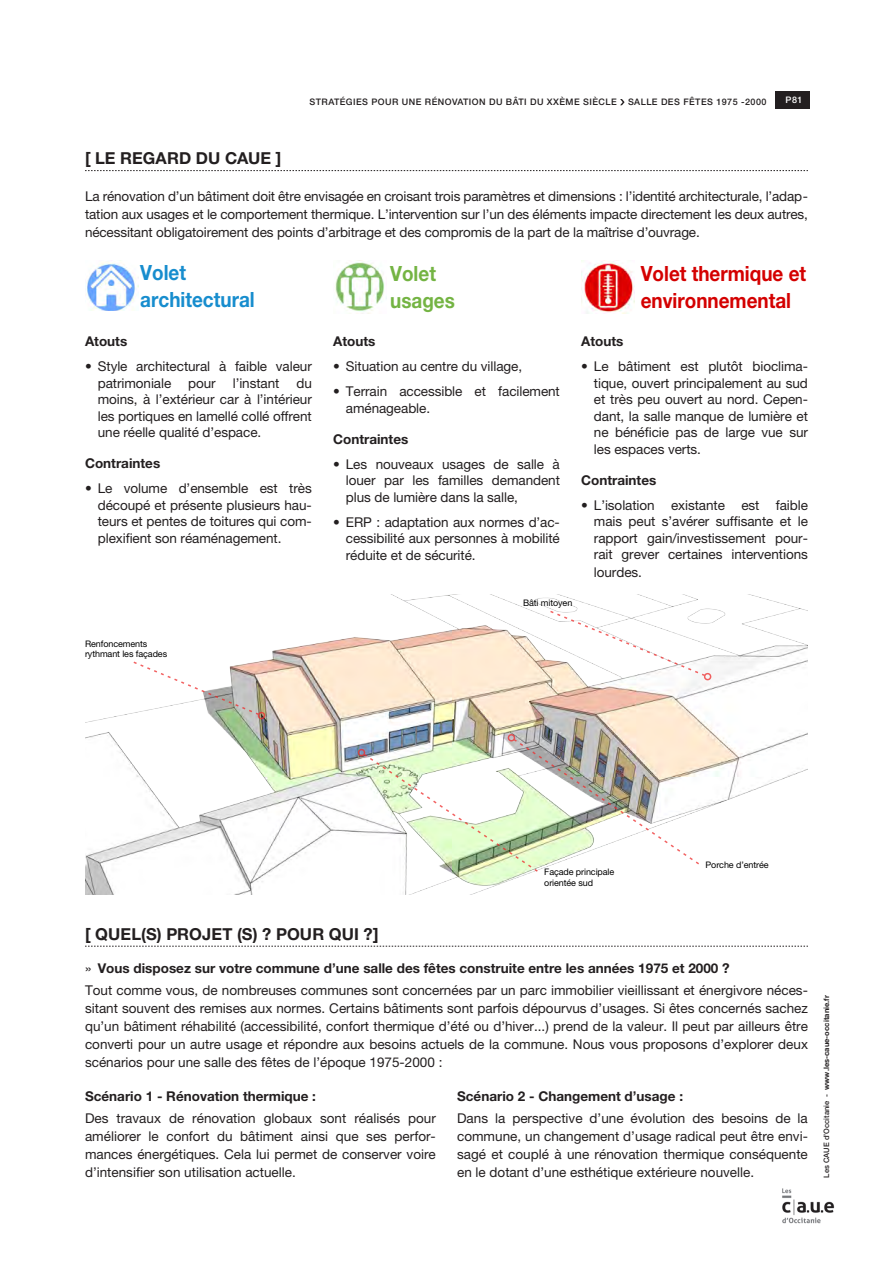
<style>
.page{position:relative;width:893px;height:1263px;background:#fff}
.page>*{position:absolute;margin:0;border:0;box-sizing:border-box;transform-origin:0 0}
.Contenu___texte{font:700 21px/27px "Helvetica Neue LT Pro";color:#d40000;scale:.9 1}
.Contenu___texte-2{font:700 21px "Helvetica Neue LT Pro";color:#178dce;scale:.9 1}
.Contenu___texte-3{font:700 21px "Helvetica Neue LT Pro";color:#74b443;scale:.9 1}
.Contenu___Titre{font:700 16.5px "Helvetica Neue LT Pro";letter-spacing:.005em;color:#231f20}
.Contenu___Sous-titre{font:13.5px/18px "Helvetica Neue LT Pro";color:#231f20;text-align:justify}
.Contenu___Liste{font:13.5px/16.5px "Helvetica Neue LT Pro";letter-spacing:-.005em;color:#231f20;text-align:justify}
.Contenu___Sous-titre-2{font:700 13.5px "Helvetica Neue LT Pro";color:#231f20}
.Contenu___texte-4{font:700 13.5px "Helvetica Neue LT Pro";color:#231f20}
.t1{font:9px "Helvetica Neue LT Pro";letter-spacing:-.01em;color:#000}
.t2{font:500 9px "Helvetica Neue LT Pro";letter-spacing:.05em;color:#231f20}
.t3{font:500 9px "Helvetica Neue LT Pro";color:#fff}
.t4{font:700 7.5px "Helvetica Neue LT Pro";color:#231f20}
.s1{font-weight:400}
.s2{font-weight:500}
</style>
<div class="page">
<img style="left:85px;top:594px;width:723px;height:300px">
<svg style="left:85px;top:946px;width:723px;height:1px"></svg>
<svg style="left:85px;top:170px;width:723px;height:1px"></svg>
<img style="left:85px;top:260px;width:53px;height:50px">
<img style="left:335px;top:260px;width:50px;height:53px">
<img style="left:581px;top:260px;width:53px;height:53px">
<svg style="left:620px;top:99px;width:5px;height:6px"></svg>
<img style="left:357px;top:732px;width:344px;height:141px">
<svg style="left:132px;top:660px;width:134px;height:61px"></svg>
<svg style="left:549px;top:609px;width:163px;height:73px"></svg>
<div style="left:775px;top:91px;width:34px;height:17px;background:#231f20"></div>
<img style="left:782px;top:1188px;width:53px;height:36px">
<p class="Contenu___Titre" style="left:85px;top:148px;width:198px">[ LE REGARD DU CAUE ]</p>
<p class="t2" style="left:310px;top:97px;width:309px">STRATÉGIES POUR UNE RÉNOVATION DU BÂTI DU XXÈME SIÈCLE</p>
<p class="t2" style="left:628px;top:97px;width:140px">SALLE DES FÊTES 1975 -2000</p>
<p class="t3" style="left:785px;top:95px;width:18px">P81</p>
<p class="Contenu___Sous-titre" style="left:85px;top:187px;width:724px">La rénovation d’un bâtiment doit être envisagée en croisant trois paramètres et dimensions : l’identité architecturale, l’adap&shy;tation aux usages et le comportement thermique. L’intervention sur l’un des éléments impacte directement les deux autres, nécessitant obligatoirement des points d’arbitrage et des compromis de la part de la maîtrise d’ouvrage.</p>
<p class="Contenu___texte-2" style="left:140px;top:260px;width:52px">Volet</p>
<p class="Contenu___texte-2" style="left:140px;top:287px;width:129px">architectural</p>
<p class="Contenu___texte-4" style="left:85px;top:333px;width:44px">Atouts</p>
<p class="Contenu___Liste" style="left:98px;top:358px;width:216px;text-indent:-13px">• Style architectural à faible valeur patrimoniale</p>
<p class="Contenu___Liste" style="left:98px;top:375px;width:216px;text-indent:199px">du moins, à l’extérieur car à l’intérieur les portiques en lamellé collé offrent une réelle qualité d’espace.</p>
<p class="Contenu___texte-4" style="left:85px;top:455px;width:77px">Contraintes</p>
<p class="Contenu___Liste" style="left:98px;top:480px;width:216px;text-indent:-13px">• Le volume d’ensemble est très découpé et présente plusieurs hau&shy;teurs et pentes de toitures qui com&shy;plexifient son réaménagement.</p>
<p class="Contenu___Liste" style="left:188px;top:375px;width:29px">pour</p>
<p class="Contenu___Liste" style="left:233px;top:375px;width:48px">l’instant</p>
<p class="t1" style="left:85px;top:638px;width:64px">Renfoncements</p>
<p class="t1" style="left:85px;top:649px;width:84px">rythmant les façades</p>
<p class="Contenu___texte-3" style="left:390px;top:260px;width:52px">Volet</p>
<p class="Contenu___texte-3" style="left:390px;top:287px;width:73px">usages</p>
<p class="Contenu___texte" style="left:641px;top:259px;width:185px">Volet thermique et environnemental</p>
<p class="Contenu___texte-4" style="left:333px;top:333px;width:44px">Atouts</p>
<p class="Contenu___Liste" style="left:333px;top:358px;width:191px">• Situation au centre du village,</p>
<p class="Contenu___Liste" style="left:346px;top:383px;width:216px;text-indent:-13px">• Terrain accessible et facilement aménageable.</p>
<p class="Contenu___texte-4" style="left:333px;top:430px;width:77px">Contraintes</p>
<p class="Contenu___Liste" style="left:346px;top:455px;width:216px;text-indent:-13px">• Les nouveaux usages de salle à louer par les familles demandent plus de lumière dans la salle,</p>
<p class="Contenu___Liste" style="left:346px;top:513px;width:216px;text-indent:-13px">• ERP : adaptation aux normes d’ac&shy;cessibilité aux personnes à mobilité réduite et de sécurité.</p>
<p class="t1" style="left:523px;top:597px;width:51px">Bâti mitoyen</p>
<p class="Contenu___texte-4" style="left:581px;top:333px;width:44px">Atouts</p>
<p class="Contenu___Liste" style="left:594px;top:358px;width:216px;text-indent:-13px">• Le bâtiment est plutôt bioclima&shy;tique, ouvert principalement au sud et très peu ouvert au nord. Cepen&shy;dant, la salle manque de lumière et ne bénéficie pas de large vue sur les espaces verts.</p>
<p class="Contenu___texte-4" style="left:581px;top:471px;width:77px">Contraintes</p>
<p class="Contenu___Liste" style="left:594px;top:496px;width:216px;text-indent:-13px">• L’isolation existante est faible mais peut s’avérer suffisante et le rapport gain/investissement pour&shy;rait grever certaines interventions</p>
<p class="Contenu___Liste" style="left:594px;top:564px;width:50px">lourdes.</p>
<p class="t1" style="left:544px;top:867px;width:72px">Façade principale</p>
<p class="t1" style="left:544px;top:877px;width:50px">orientée sud</p>
<p class="t1" style="left:706px;top:859px;width:65px">Porche d’entrée</p>
<p class="Contenu___Titre" style="left:85px;top:923px;width:295px">[ QUEL(S) PROJET (S) ? POUR QUI ?]</p>
<p class="Contenu___Sous-titre-2" style="left:85px;top:960px;width:646px"><span class="s1">»</span> Vous disposez sur votre commune d’une salle des fêtes construite entre les années 1975 et 2000 ?</p>
<p class="Contenu___Sous-titre" style="left:85px;top:981px;width:724px">Tout comme vous, de nombreuses communes sont concernées par un parc immobilier vieillissant et énergivore néces&shy;sitant souvent des remises aux normes. Certains bâtiments sont parfois dépourvus d’usages. Si êtes concernés sachez qu’un bâtiment réhabilité (accessibilité, confort thermique d’été ou d’hiver...) prend de la valeur. Il peut par ailleurs être converti pour un autre usage et répondre aux besoins actuels de la commune. Nous vous proposons d’explorer deux scénarios pour une salle des fêtes de l’époque 1975-2000 :</p>
<p class="Contenu___Sous-titre-2" style="left:85px;top:1088px;width:232px">Scénario 1 - Rénovation thermique :</p>
<p class="Contenu___Sous-titre" style="left:85px;top:1109px;width:352px">Des travaux de rénovation globaux sont réalisés pour améliorer le confort du bâtiment ainsi que ses perfor&shy;mances énergétiques. Cela lui permet de conserver voire d’intensifier son utilisation actuelle.</p>
<p class="Contenu___Sous-titre-2" style="left:457px;top:1088px;width:228px">Scénario 2 - Changement d’usage :</p>
<p class="Contenu___Sous-titre" style="left:457px;top:1109px;width:352px">Dans la perspective d’une évolution des besoins de la commune, un changement d’usage radical peut être envi&shy;sagé et couplé à une rénovation thermique conséquente en le dotant d’une esthétique extérieure nouvelle.</p>
<p class="t4" style="left:822px;top:1177px;width:184px;rotate:-90deg"><span class="s2">Les CAUE d’Occitanie -</span> www.les-caue-occitanie.fr</p>
</div>
